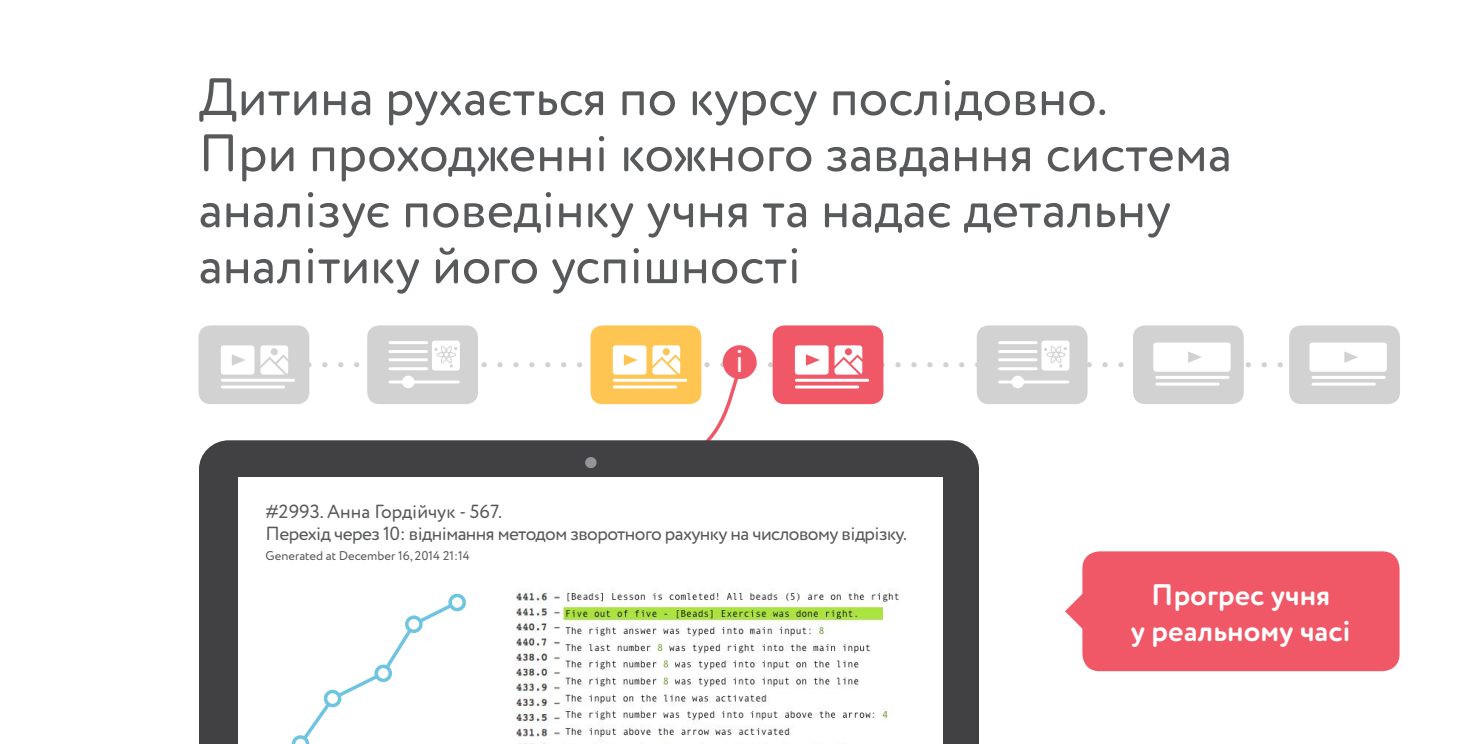
<style>
.page{position:relative;width:1474px;height:744px;background:#fff}
.page>*{position:absolute;margin:0;border:0;box-sizing:border-box;transform-origin:0 0}
.t1{font:52.5px/56px "Circe Rounded";color:#58595b}
.t2{font:33.25px "Circe Rounded";color:#fff}
.t3{font:700 29.75px/35.7px "Circe Rounded Alt";color:#fff;text-align:center}
.t4{font:19.07px/22.8px "Circe Rounded";letter-spacing:-.03em;color:#58595b}
.t5{font:12.6px "Circe Rounded";color:#58595b}
</style>
<div class="page">
<div style="left:976px;top:325px;width:111px;height:79px;background:#d2d2d2;border-radius:12px"></div>
<div style="left:367px;top:325px;width:111px;height:79px;background:#d2d2d2;border-radius:12px"></div>
<div style="left:1132px;top:325px;width:111px;height:79px;background:#d2d2d2;border-radius:12px"></div>
<div style="left:1289px;top:325px;width:110px;height:79px;background:#d2d2d2;border-radius:12px"></div>
<div style="left:590px;top:325px;width:111px;height:79px;background:#fec552;border-radius:12px"></div>
<div style="left:198px;top:325px;width:111px;height:79px;background:#d2d2d2;border-radius:12px"></div>
<div style="left:772px;top:325px;width:111px;height:79px;background:#f05868;border-radius:12px"></div>
<svg style="left:221px;top:340px;width:1165px;height:100px"></svg>
<div style="left:199px;top:440px;width:780px;height:304px;background:#414042"></div>
<div style="left:238px;top:477px;width:705px;height:267px;background:#fff"></div>
<div style="left:585px;top:457px;width:11px;height:11px;background:#939598;border-radius:50%"></div>
<svg style="left:1065px;top:594px;width:17px;height:34px"></svg>
<div style="left:1082px;top:551px;width:317px;height:120px;background:#f05868;border-radius:17px"></div>
<img style="left:515px;top:588px;width:384px;height:156px">
<div style="left:448px;top:594px;width:18px;height:17px;border:4px solid #6fc4e2;border-radius:50%"></div>
<svg style="left:291px;top:598px;width:171px;height:146px"></svg>
<p class="t1" style="left:198px;top:71px;width:1034px">Дитина рухається по курсу послідовно.<br>При проходженні кожного завдання система аналізує поведінку учня та надає детальну аналітику його успішності</p>
<p class="t2" style="left:735px;top:341px;width:10px">i</p>
<p class="t4" style="left:265px;top:500px;width:643px">#2993. Анна Гордійчук - 567.<br>Перехід через 10: віднімання методом зворотного рахунку на числовому відрізку.</p>
<p class="t5" style="left:265px;top:548px;width:206px">Generated at December 16, 2014 21:14</p>
<p class="t3" style="left:1130px;top:578px;width:221px">Прогрес учня<br>у реальному часі</p>
</div>
